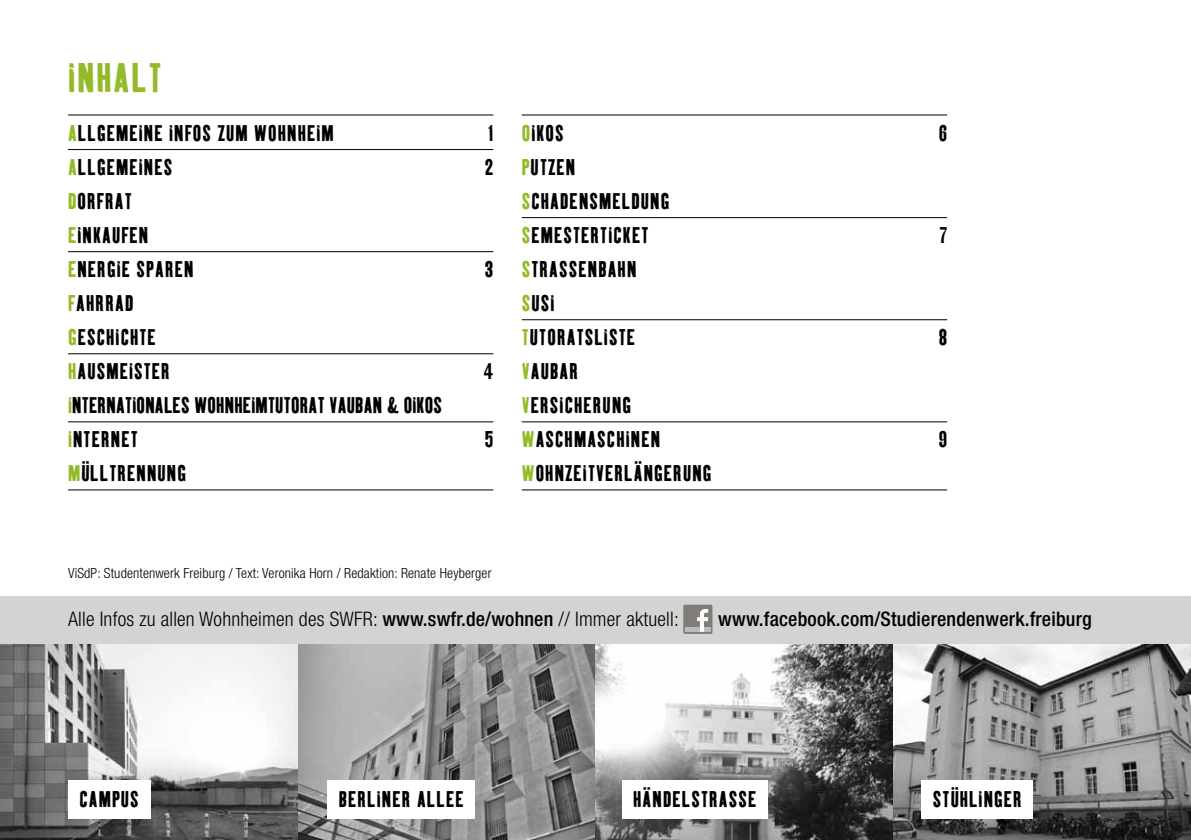
<style>
.page{position:relative;width:1191px;height:840px;background:#fff}
.page>*{position:absolute;margin:0;border:0;box-sizing:border-box;transform-origin:0 0}
.t1{font:40px "Kipp No 1";letter-spacing:.05em;color:#94ba29}
.t2{font:22px/34px "Kipp No 1";letter-spacing:.05em;color:#000}
.t3{font:22px/34px "Kipp No 1";letter-spacing:.01em;color:#000}
.t4{font:300 condensed 20px "Helvetica Neue LT Std";letter-spacing:.01em;color:#000}
.t5{font:500 condensed 20px "Helvetica Neue LT Std";letter-spacing:.01em;color:#000}
.t6{font:300 condensed 14px "Helvetica Neue LT Std";letter-spacing:.01em;color:#000}
.s1{color:#94ba29}
.s2{font-weight:500}
</style>
<div class="page">
<hr style="left:68px;top:115px;width:425px;height:1px;background:#000">
<hr style="left:68px;top:149px;width:425px;height:1px;background:#000">
<hr style="left:68px;top:251px;width:425px;height:1px;background:#000">
<hr style="left:68px;top:353px;width:425px;height:1px;background:#000">
<hr style="left:68px;top:421px;width:425px;height:1px;background:#000">
<hr style="left:68px;top:489px;width:425px;height:1px;background:#000">
<hr style="left:522px;top:115px;width:425px;height:1px;background:#000">
<hr style="left:522px;top:217px;width:425px;height:1px;background:#000">
<hr style="left:522px;top:319px;width:425px;height:1px;background:#000">
<hr style="left:522px;top:421px;width:425px;height:1px;background:#000">
<hr style="left:522px;top:489px;width:425px;height:1px;background:#000">
<div style="left:0;top:596px;width:1191px;height:48px;background:#d3d3d2"></div>
<div style="left:683px;top:604px;width:29px;height:29px;background:#807c7a;border-radius:2px"></div>
<hr style="left:685px;top:627px;width:25px;height:4px;background:#bebdbc">
<svg style="left:697px;top:609px;width:11px;height:22px"></svg>
<img style="left:0;top:644px;width:1191px;height:195px">
<div style="left:327px;top:779px;width:148px;height:39px;background:#fff"></div>
<div style="left:622px;top:779px;width:145px;height:39px;background:#fff"></div>
<div style="left:921px;top:779px;width:112px;height:39px;background:#fff"></div>
<div style="left:68px;top:779px;width:82px;height:39px;background:#fff"></div>
<h1 class="t1" style="left:68px;top:53px;width:95px">INHALT</h1>
<p class="t2" style="left:68px;top:115px;width:267px"><span class="s1">A</span>LLGEMEINE INFOS ZUM WOHNHEIM</p>
<p class="t2" style="left:488px;top:115px;width:6px">1</p>
<p class="t2" style="left:68px;top:149px;width:106px"><span class="s1">A</span>LLGEMEINES</p>
<p class="t2" style="left:485px;top:149px;width:10px">2</p>
<p class="t2" style="left:68px;top:183px;width:127px"><span class="s1">D</span>ORFRAT<br><span class="s1">E</span>INKAUFEN<br><span class="s1">E</span>NERGIE SPAREN</p>
<p class="t2" style="left:485px;top:251px;width:10px">3</p>
<p class="t2" style="left:68px;top:285px;width:103px"><span class="s1">F</span>AHRRAD<br><span class="s1">G</span>ESCHICHTE<br><span class="s1">H</span>AUSMEISTER</p>
<p class="t3" style="left:68px;top:387px;width:358px"><span class="s1">I</span>NTERNATIONALES WOHNHEIMTUTORAT VAUBAN &amp; OIKOS<br><span class="s1">I</span>NTERNET</p>
<p class="t2" style="left:68px;top:455px;width:119px"><span class="s1">M</span>ÜLLTRENNUNG</p>
<p class="t2" style="left:483px;top:353px;width:11px">4</p>
<p class="t2" style="left:485px;top:421px;width:10px">5</p>
<p class="t2" style="left:522px;top:115px;width:23px"><span class="s1">O</span>IKOS</p>
<p class="t2" style="left:938px;top:115px;width:10px">6</p>
<p class="t2" style="left:522px;top:149px;width:149px"><span class="s1">P</span>UTZEN<br><span class="s1">S</span>CHADENSMELDUNG<br><span class="s1">S</span>EMESTERTICKET</p>
<p class="t2" style="left:940px;top:217px;width:9px">7</p>
<p class="t2" style="left:522px;top:251px;width:116px"><span class="s1">S</span>TRASSENBAHN<br><span class="s1">S</span>USI<br><span class="s1">T</span>UTORATSLISTE</p>
<p class="t2" style="left:522px;top:353px;width:140px"><span class="s1">V</span>AUBAR<br><span class="s1">V</span>ERSICHERUNG<br><span class="s1">W</span>ASCHMASCHINEN</p>
<p class="t2" style="left:522px;top:455px;width:191px"><span class="s1">W</span>OHNZEITVERLÄNGERUNG</p>
<p class="t2" style="left:938px;top:319px;width:10px">8</p>
<p class="t2" style="left:938px;top:421px;width:10px">9</p>
<p class="t6" style="left:68px;top:564px;width:425px">ViSdP: Studentenwerk Freiburg / Text: Veronika Horn / Redaktion: Renate Heyberger</p>
<p class="t4" style="left:68px;top:607px;width:612px">Alle Infos zu allen Wohnheimen des SWFR: <span class="s2">www.swfr.de/wohnen</span> // Immer aktuell:</p>
<p class="t5" style="left:718px;top:606px;width:375px">www.facebook.com/Studierendenwerk.freiburg</p>
<p class="t2" style="left:79px;top:781px;width:61px">CAMPUS</p>
<p class="t2" style="left:339px;top:781px;width:126px">BERLINER ALLEE</p>
<p class="t2" style="left:633px;top:781px;width:125px">HÄNDELSTRASSE</p>
<p class="t2" style="left:933px;top:781px;width:90px">STÜHLINGER</p>
</div>
